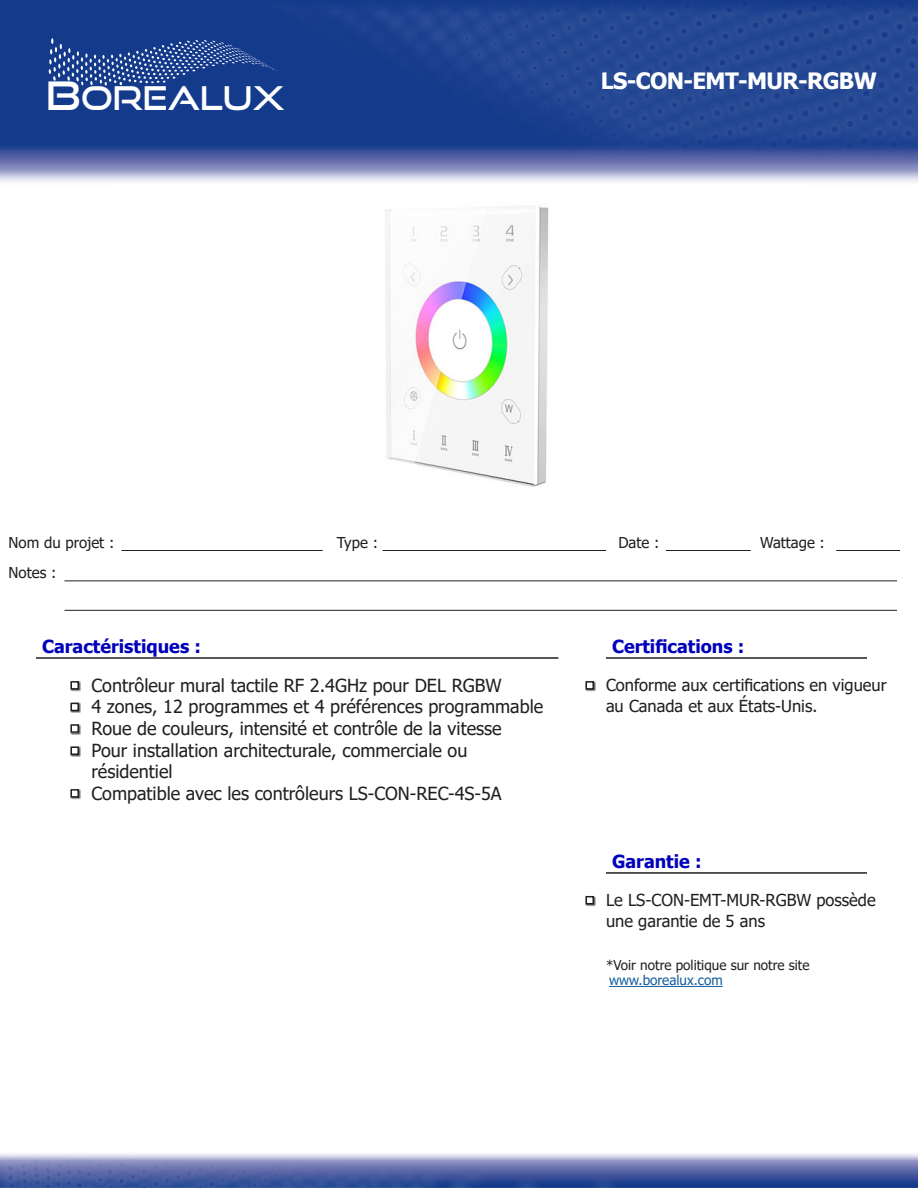
<style>
.page{position:relative;width:918px;height:1188px;background:#fff}
.page>*{position:absolute;margin:0;border:0;box-sizing:border-box;transform-origin:0 0}
.t1{font:32.7px "Good Times Rg";color:#fff}
.t2{font:700 22.5px "Tahoma";letter-spacing:-.03em;color:#fff}
.t3{font:18px/21.6px "Tahoma";color:#231f20}
.t4{font:700 18px "Tahoma";color:#00b}
.t5{font:16.5px/21.6px "Tahoma";color:#231f20}
.t6{font:15px/29.7px "Tahoma";color:#231f20}
.t7{font:13.5px "Tahoma";color:#231f20}
.t8{font:13.5px "Tahoma";color:#175d9e}
.s1{font-size:39.3px}
</style>
<div class="page">
<svg style="left:0;top:0;width:918px;height:182px;background:#5e72ad"></svg>
<svg style="left:687px;top:1154px;width:231px;height:34px;background:#6372ad"></svg>
<img style="left:160px;top:0;width:758px;height:163px">
<svg style="left:49px;top:38px;width:235px;height:48px;background:#2c4e97"></svg>
<img style="left:0;top:1154px;width:687px;height:34px">
<img style="left:385px;top:205px;width:164px;height:282px">
<hr style="left:122px;top:550px;width:201px;height:1px;background:#231f20">
<hr style="left:64px;top:580px;width:833px;height:1px;background:#231f20">
<hr style="left:64px;top:610px;width:833px;height:1px;background:#231f20">
<hr style="left:382px;top:550px;width:224px;height:1px;background:#231f20">
<hr style="left:666px;top:550px;width:85px;height:1px;background:#231f20">
<hr style="left:836px;top:550px;width:64px;height:1px;background:#231f20">
<hr style="left:36px;top:657px;width:522px;height:2px;background:#231f20">
<div style="left:70px;top:746px;width:11px;height:11px;background:#231f20;opacity:.75"></div>
<div style="left:71px;top:747px;width:7px;height:7px;background:#fff"></div>
<div style="left:70px;top:746px;width:9px;height:9px;border:2px solid #231f20"></div>
<div style="left:70px;top:789px;width:11px;height:11px;background:#231f20;opacity:.75"></div>
<div style="left:71px;top:790px;width:7px;height:7px;background:#fff"></div>
<div style="left:70px;top:789px;width:9px;height:9px;border:2px solid #231f20"></div>
<div style="left:70px;top:724px;width:11px;height:11px;background:#231f20;opacity:.75"></div>
<div style="left:71px;top:725px;width:7px;height:7px;background:#fff"></div>
<div style="left:70px;top:724px;width:9px;height:9px;border:2px solid #231f20"></div>
<div style="left:70px;top:703px;width:11px;height:10px;background:#231f20;opacity:.75"></div>
<div style="left:71px;top:703px;width:7px;height:7px;background:#fff"></div>
<div style="left:70px;top:703px;width:9px;height:8px;border:2px solid #231f20"></div>
<div style="left:70px;top:681px;width:11px;height:11px;background:#231f20;opacity:.75"></div>
<div style="left:71px;top:682px;width:7px;height:7px;background:#fff"></div>
<div style="left:70px;top:681px;width:9px;height:9px;border:2px solid #231f20"></div>
<hr style="left:606px;top:657px;width:261px;height:2px;background:#231f20">
<div style="left:585px;top:681px;width:11px;height:11px;background:#231f20;opacity:.75"></div>
<div style="left:586px;top:682px;width:7px;height:7px;background:#fff"></div>
<div style="left:586px;top:681px;width:8px;height:9px;border:2px solid #231f20"></div>
<div style="left:585px;top:896px;width:11px;height:11px;background:#231f20;opacity:.75"></div>
<div style="left:586px;top:897px;width:7px;height:7px;background:#fff"></div>
<div style="left:586px;top:896px;width:8px;height:8px;border:2px solid #231f20"></div>
<hr style="left:606px;top:872px;width:261px;height:2px;background:#231f20">
<hr style="left:609px;top:986px;width:114px;height:1px;background:#175d9e">
<h1 class="t1" style="left:46px;top:78px;width:240px"><span class="s1">B</span>OREALUX</h1>
<p class="t2" style="left:601px;top:65px;width:277px">LS-CON-EMT-MUR-RGBW</p>
<p class="t6" style="left:9px;top:529px;width:107px">Nom du projet :<br>Notes :</p>
<p class="t6" style="left:337px;top:529px;width:43px">Type :</p>
<p class="t6" style="left:618px;top:529px;width:42px">Date :</p>
<p class="t6" style="left:760px;top:529px;width:66px">Wattage :</p>
<p class="t4" style="left:42px;top:634px;width:161px">Caractéristiques :</p>
<p class="t3" style="left:92px;top:675px;width:453px">Contrôleur mural tactile RF 2.4GHz pour DEL RGBW<br>4 zones, 12 programmes et 4 préférences programmable Roue de couleurs, intensité et contrôle de la vitesse<br>Pour installation architecturale, commerciale ou résidentiel<br>Compatible avec les contrôleurs LS-CON-REC-4S-5A</p>
<p class="t4" style="left:612px;top:634px;width:134px">Certifications :</p>
<p class="t5" style="left:606px;top:675px;width:282px">Conforme aux certifications en vigueur au Canada et aux États-Unis.</p>
<p class="t4" style="left:612px;top:849px;width:91px">Garantie :</p>
<p class="t5" style="left:606px;top:890px;width:271px">Le LS-CON-EMT-MUR-RGBW possède une garantie de 5 ans</p>
<p class="t7" style="left:606px;top:956px;width:205px">*Voir notre politique sur notre site</p>
<p class="t8" style="left:609px;top:971px;width:115px">www.borealux.com</p>
</div>
